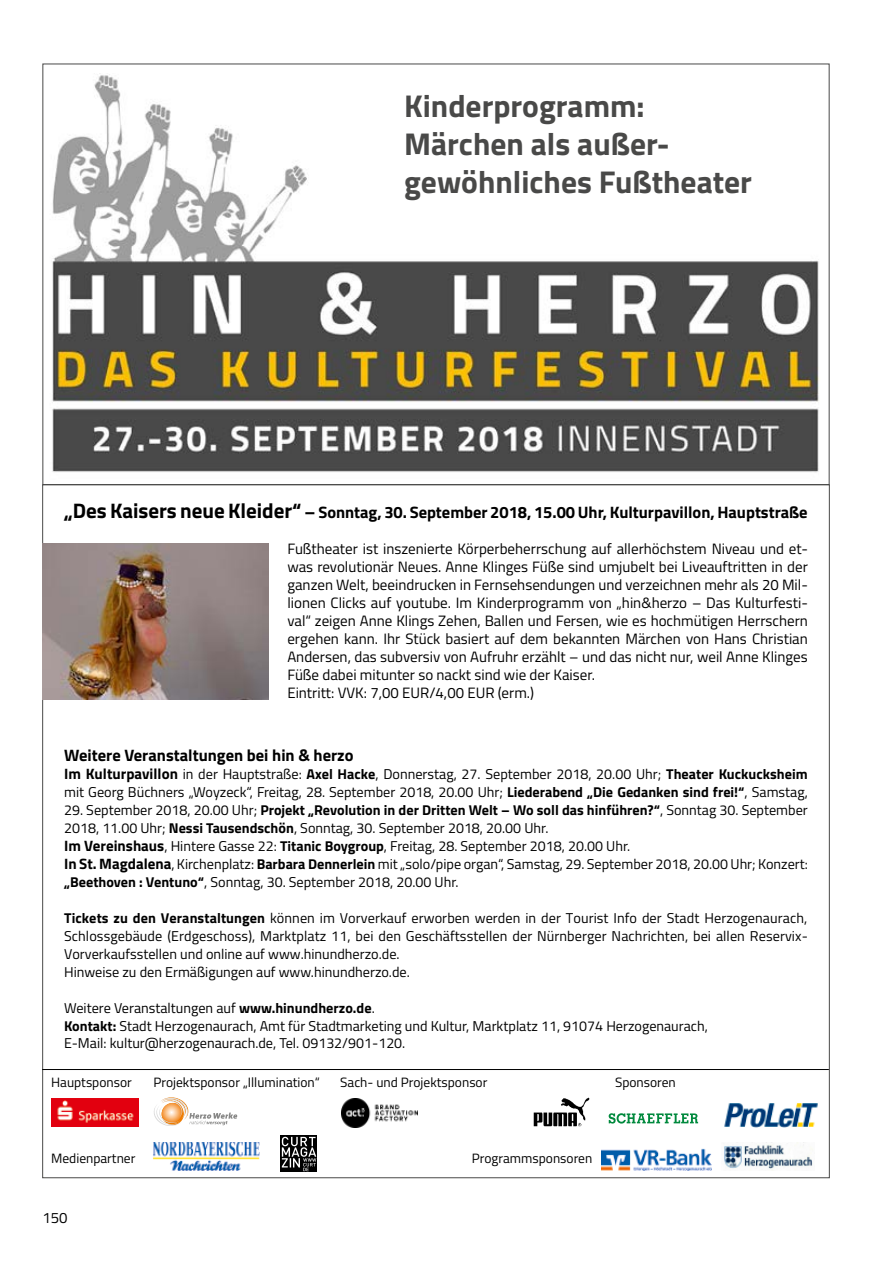
<style>
.page{position:relative;width:893px;height:1263px;background:#fff}
.page>*{position:absolute;margin:0;border:0;box-sizing:border-box;transform-origin:0 0}
.t1{font:700 31.5px/37.8px "Titillium";color:#494948}
.t2{font:700 16.5px "Titillium";color:#000}
.t3{font:15px/18px "Titillium";color:#000}
.t4{font:14.25px/18px "Titillium";color:#000}
.t5{font:13.5px "Titillium";color:#000}
.s1{font-size:21px}
.s2{font-size:18px}
.s3{font-weight:700;font-size:15px}
.s4{font-weight:700}
</style>
<div class="page">
<img style="left:52px;top:73px;width:767px;height:400px">
<hr style="left:42px;top:1069px;width:787px;height:1px;background:#000">
<img style="left:42px;top:543px;width:226px;height:156px">
<img style="left:341px;top:1098px;width:77px;height:29px">
<img style="left:51px;top:1098px;width:88px;height:28px">
<svg style="left:154px;top:1097px;width:83px;height:29px"></svg>
<img style="left:153px;top:1142px;width:107px;height:29px">
<svg style="left:609px;top:1113px;width:89px;height:10px"></svg>
<img style="left:534px;top:1097px;width:55px;height:29px">
<img style="left:601px;top:1148px;width:111px;height:22px">
<img style="left:724px;top:1103px;width:94px;height:25px">
<img style="left:724px;top:1143px;width:89px;height:27px">
<svg style="left:280px;top:1135px;width:37px;height:37px"></svg>
<svg style="left:282px;top:1137px;width:34px;height:34px"></svg>
<h1 class="t1" style="left:404px;top:86px;width:349px">Kinderprogramm:<br>Märchen als außer&shy;gewöhnliches Fußtheater</h1>
<p class="t2" style="left:64px;top:499px;width:745px"><span class="s1">„Des Kaisers neue Kleider“</span> <span class="s2">–</span> Sonntag, 30. September 2018, 15.00 Uhr, Kulturpavillon, Hauptstraße</p>
<p class="t3" style="left:287px;top:539px;width:522px">Fußtheater ist inszenierte Körperbeherrschung auf allerhöchstem Niveau und et&shy;was revolutionär Neues. Anne Klinges Füße sind umjubelt bei Liveauftritten in der ganzen Welt, beeindrucken in Fernsehsendungen und verzeichnen mehr als 20 Mil&shy;lionen Clicks auf youtube. Im Kinderprogramm von „hin&amp;herzo – Das Kulturfesti&shy;val“ zeigen Anne Klings Zehen, Ballen und Fersen, wie es hochmütigen Herrschern ergehen kann. Ihr Stück basiert auf dem bekannten Märchen von Hans Christian Andersen, das subversiv von Aufruhr erzählt – und das nicht nur, weil Anne Klinges Füße dabei mitunter so nackt sind wie der Kaiser.<br>Eintritt: VVK: 7,00 EUR/4,00 EUR (erm.)</p>
<p class="t2" style="left:64px;top:742px;width:291px">Weitere Veranstaltungen bei hin &amp; herzo</p>
<p class="t4" style="left:64px;top:764px;width:745px"><span class="s3">Im Kulturpavillon</span> in der Hauptstraße: <span class="s4">Axel Hacke</span>, Donnerstag, 27. September 2018, 20.00 Uhr; <span class="s4">Theater Kuckucksheim </span>mit Georg Büchners „Woyzeck“, Freitag, 28. September 2018, 20.00 Uhr; <span class="s4">Liederabend „Die Gedanken sind frei!“</span>, Samstag,</p>
<p class="t4" style="left:64px;top:800px;width:745px">29. September 2018, 20.00 Uhr; <span class="s4">Projekt „Revolution in der Dritten Welt – Wo soll das hinführen?“</span>, Sonntag 30. September 2018, 11.00 Uhr; <span class="s4">Nessi Tausendschön</span>, Sonntag, 30. September 2018, 20.00 Uhr.<br><span class="s3">Im Vereinshaus</span>, Hintere Gasse 22: <span class="s4">Titanic Boygroup</span>, Freitag, 28. September 2018, 20.00 Uhr.<br><span class="s3">In St. Magdalena</span>, Kirchenplatz: <span class="s4">Barbara Dennerlein</span> mit „solo/pipe organ“, Samstag, 29. September 2018, 20.00 Uhr; Konzert: <span class="s4">„Beethoven : Ventuno“</span>, Sonntag, 30. September 2018, 20.00 Uhr.</p>
<p class="t4" style="left:64px;top:908px;width:745px"><span class="s4">Tickets zu den Veranstaltungen</span> können im Vorverkauf erworben werden in der Tourist Info der Stadt Herzogenaurach, Schlossgebäude (Erdgeschoss), Marktplatz 11, bei den Geschäftsstellen der Nürnberger Nachrichten, bei allen Reservix-Vorverkaufsstellen und online auf www.hinundherzo.de.<br>Hinweise zu den Ermäßigungen auf www.hinundherzo.de.</p>
<p class="t4" style="left:64px;top:998px;width:645px;line-height:17.5px">Weitere Veranstaltungen auf <span class="s4">www.hinundherzo.de</span>.<br><span class="s4">Kontakt:</span> Stadt Herzogenaurach, Amt für Stadtmarketing und Kultur, Marktplatz 11, 91074 Herzogenaurach,<br>E-Mail: kultur@herzogenaurach.de, Tel. 09132/901-120.</p>
<p class="t5" style="left:51px;top:1072px;width:82px">Hauptsponsor</p>
<p class="t5" style="left:154px;top:1072px;width:168px">Projektsponsor „Illumination“</p>
<p class="t5" style="left:340px;top:1072px;width:149px">Sach- und Projektsponsor</p>
<p class="t5" style="left:615px;top:1072px;width:62px">Sponsoren</p>
<p class="t5" style="left:51px;top:1148px;width:86px">Medienpartner</p>
<p class="t5" style="left:472px;top:1148px;width:122px">Programmsponsoren</p>
<p class="t3" style="left:43px;top:1208px;width:27px">150</p>
</div>
